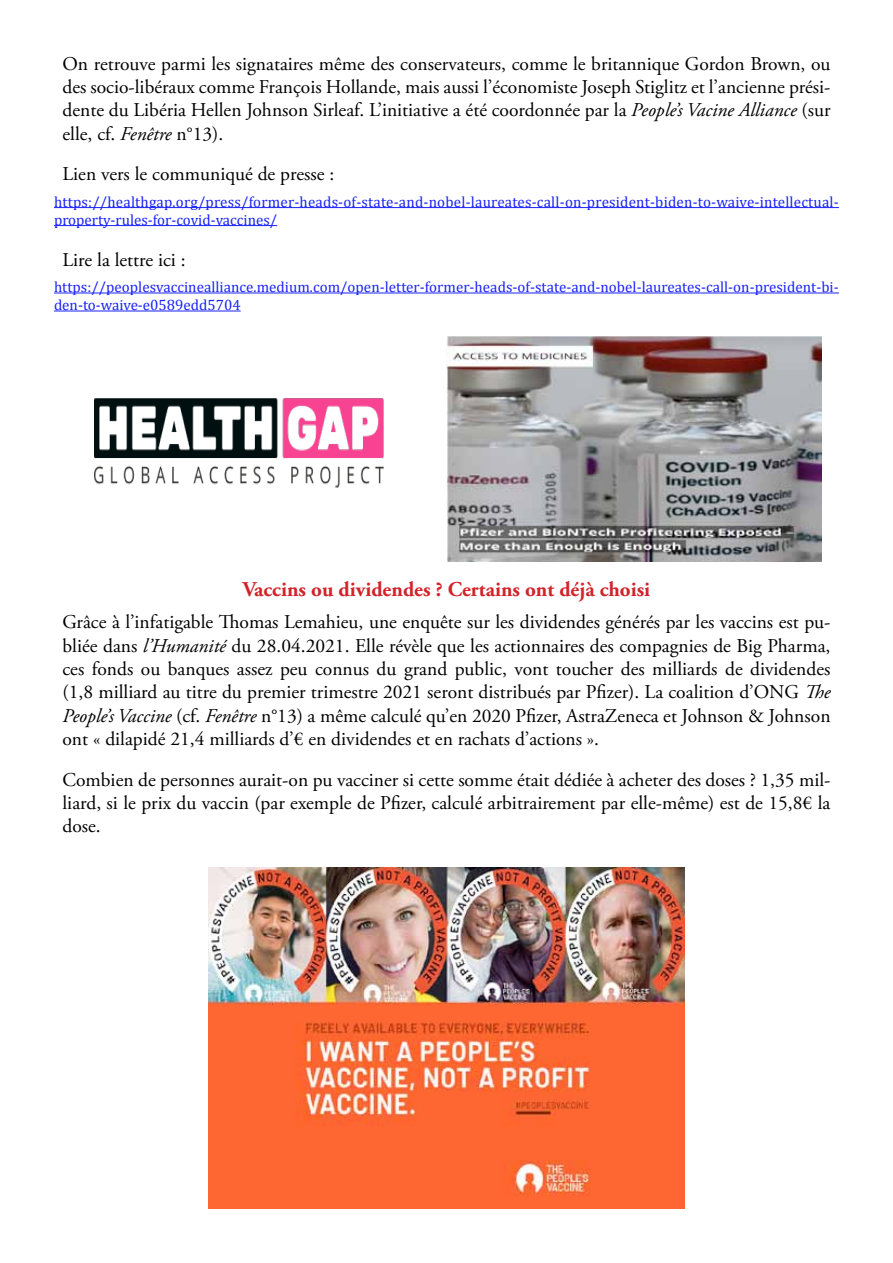
<style>
.page{position:relative;width:893px;height:1263px;background:#fff}
.page>*{position:absolute;margin:0;border:0;box-sizing:border-box;transform-origin:0 0}
.t1{font:700 21px "Adobe Garamond Pro";color:#d2232a}
.t2{font:19.5px/23.4px "Adobe Garamond Pro";color:#000;text-align:justify}
.t3{font:15px/18px "Cambria";letter-spacing:.005em;color:#1922fb}
.s1{font-style:italic}
</style>
<div class="page">
<hr style="left:54px;top:207px;width:785px;height:1px;background:#1922fb">
<hr style="left:54px;top:225px;width:223px;height:1px;background:#1922fb">
<hr style="left:54px;top:293px;width:785px;height:1px;background:#1922fb">
<hr style="left:54px;top:311px;width:187px;height:1px;background:#1922fb">
<img style="left:95px;top:398px;width:289px;height:90px">
<img style="left:446px;top:336px;width:376px;height:225px">
<img style="left:209px;top:867px;width:475px;height:342px">
<p class="t2" style="left:63px;top:52px;width:770px">On retrouve parmi les signataires même des conservateurs, comme le britannique Gordon Brown, ou des socio-libéraux comme François Hollande, mais aussi l’économiste Joseph Stiglitz et l’ancienne prési&shy;dente du Libéria Hellen Johnson Sirleaf. L’initiative a été coordonnée par la <span class="s1">People’s Vacine Alliance</span> (sur elle, cf. <span class="s1">Fenêtre</span> n°13).</p>
<p class="t2" style="left:63px;top:163px;width:273px">Lien vers le communiqué de presse :</p>
<p class="t3" style="left:54px;top:192px;width:786px">https://healthgap.org/press/former-heads-of-state-and-nobel-laureates-call-on-president-biden-to-waive-intellectual&shy;property-rules-for-covid-vaccines/</p>
<p class="t2" style="left:63px;top:248px;width:125px">Lire la lettre ici :</p>
<p class="t3" style="left:54px;top:278px;width:786px">https://peoplesvaccinealliance.medium.com/open-letter-former-heads-of-state-and-nobel-laureates-call-on-president-bi&shy;den-to-waive-e0589edd5704</p>
<p class="t1" style="left:243px;top:577px;width:409px">Vaccins ou dividendes ? Certains ont déjà choisi</p>
<p class="t2" style="left:63px;top:611px;width:769px">Grâce à l’infatigable Thomas Lemahieu, une enquête sur les dividendes générés par les vaccins est pu&shy;bliée dans <span class="s1">l’Humanité</span> du 28.04.2021. Elle révèle que les actionnaires des compagnies de Big Pharma, ces fonds ou banques assez peu connus du grand public, vont toucher des milliards de dividendes (1,8 milliard au titre du premier trimestre 2021 seront distribués par Pfizer). La coalition d’ONG <span class="s1">The People’s Vaccine</span> (cf. <span class="s1">Fenêtre</span> n°13) a même calculé qu’en 2020 Pfizer, AstraZeneca et Johnson &amp; Johnson ont « dilapidé 21,4 milliards d’€ en dividendes et en rachats d’actions ».</p>
<p class="t2" style="left:63px;top:768px;width:769px">Combien de personnes aurait-on pu vacciner si cette somme était dédiée à acheter des doses ? 1,35 mil&shy;liard, si le prix du vaccin (par exemple de Pfizer, calculé arbitrairement par elle-même) est de 15,8€ la dose.</p>
</div>
